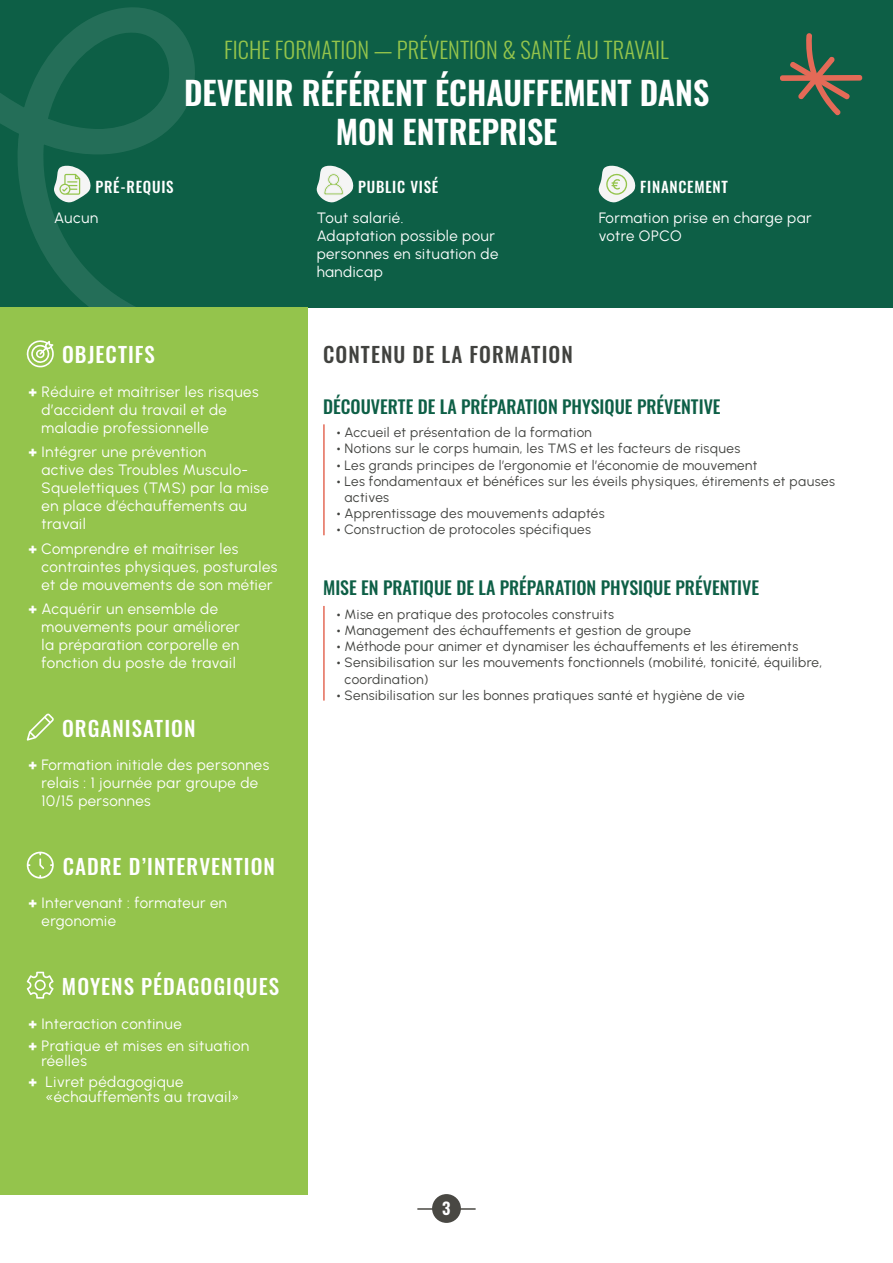
<style>
.page{position:relative;width:893px;height:1263px;background:#fff}
.page>*{position:absolute;margin:0;border:0;box-sizing:border-box;transform-origin:0 0}
.t1{font:600 32.25px/38.7px "Oswald";color:#fff;text-align:center}
.t2{font:300 22.5px "Oswald";color:#94c44c}
.t3{font:500 21px "Oswald";letter-spacing:.05em;color:#fff}
.t4{font:500 21px "Oswald";letter-spacing:.05em;color:#41423f}
.t5{font:500 18px "Oswald";color:#0d5f46}
.t6{font:600 16.5px "Oswald";color:#fff}
.t7{font:15px/18px "Urbanist";letter-spacing:.025em;color:#fff}
.t8{font:500 15px "Oswald";letter-spacing:.05em;color:#fff}
.t9{font:13.5px/16.2px "Urbanist";letter-spacing:.025em;color:#41423f}
.s1{font-weight:900}
</style>
<div class="page">
<hr style="left:417px;top:1208px;width:59px;height:2px;background:#494843">
<div style="left:432px;top:1194px;width:29px;height:29px;background:#494843;border-radius:50%"></div>
<div style="left:0;top:0;width:893px;height:307px;background:#0d5f46"></div>
<svg style="left:0;top:7px;width:195px;height:300px"></svg>
<div style="left:0;top:307px;width:307px;height:888px;background:#94c44c"></div>
<svg style="left:26px;top:340px;width:28px;height:27px"></svg>
<svg style="left:27px;top:713px;width:27px;height:27px"></svg>
<svg style="left:27px;top:852px;width:27px;height:27px"></svg>
<svg style="left:27px;top:972px;width:27px;height:27px"></svg>
<svg style="left:54px;top:165px;width:37px;height:38px"></svg>
<svg style="left:317px;top:165px;width:37px;height:38px"></svg>
<svg style="left:599px;top:165px;width:37px;height:38px"></svg>
<svg style="left:780px;top:33px;width:83px;height:83px"></svg>
<hr style="left:323px;top:424px;width:2px;height:111px;background:#e46a57">
<hr style="left:323px;top:606px;width:2px;height:95px;background:#e46a57">
<p class="t2" style="left:224px;top:30px;width:446px">FICHE FORMATION — PRÉVENTION &amp; SANTÉ AU TRAVAIL</p>
<p class="t8" style="left:96px;top:174px;width:80px">PRÉ-REQUIS</p>
<p class="t7" style="left:54px;top:208px;width:46px">Aucun</p>
<p class="t1" style="left:184px;top:71px;width:527px">DEVENIR RÉFÉRENT ÉCHAUFFEMENT DANS<br>MON ENTREPRISE</p>
<p class="t8" style="left:358px;top:174px;width:81px">PUBLIC VISÉ</p>
<p class="t7" style="left:317px;top:208px;width:88px">Tout salarié.</p>
<p class="t7" style="left:317px;top:226px;width:183px">Adaptation possible pour personnes en situation de handicap</p>
<p class="t8" style="left:640px;top:174px;width:89px">FINANCEMENT</p>
<p class="t7" style="left:599px;top:208px;width:215px">Formation prise en charge par votre OPCO</p>
<p class="t3" style="left:62px;top:336px;width:94px">OBJECTIFS</p>
<p class="t7" style="left:42px;top:383px;width:219px;text-indent:-13px"><span class="s1">+</span> Réduire et maîtriser les risques d’accident du travail et de maladie professionnelle</p>
<p class="t7" style="left:42px;top:443px;width:229px;text-indent:-13px"><span class="s1">+</span> Intégrer une prévention<br>active des Troubles Musculo-<br>Squelettiques (TMS) par la mise en place d’échauffements au travail</p>
<p class="t7" style="left:42px;top:539px;width:237px;text-indent:-13px"><span class="s1">+</span> Comprendre et maîtriser les contraintes physiques, posturales et de mouvements de son métier</p>
<p class="t7" style="left:42px;top:600px;width:200px;text-indent:-13px"><span class="s1">+</span> Acquérir un ensemble de mouvements pour améliorer la préparation corporelle en fonction du poste de travail</p>
<p class="t3" style="left:62px;top:709px;width:135px">ORGANISATION</p>
<p class="t7" style="left:42px;top:756px;width:229px;text-indent:-13px"><span class="s1">+</span> Formation initiale des personnes relais : 1 journée par groupe de<br>10/15 personnes</p>
<p class="t3" style="left:63px;top:847px;width:214px">CADRE D’INTERVENTION</p>
<p class="t7" style="left:42px;top:894px;width:187px;text-indent:-13px"><span class="s1">+</span> Intervenant : formateur en ergonomie</p>
<p class="t3" style="left:62px;top:967px;width:219px">MOYENS PÉDAGOGIQUES</p>
<p class="t7" style="left:28px;top:1015px;width:155px"><span class="s1">+</span> Interaction continue</p>
<p class="t7" style="left:42px;top:1038px;width:209px;line-height:15px;text-indent:-13px"><span class="s1">+</span> Pratique et mises en situation réelles</p>
<p class="t7" style="left:46px;top:1074px;width:195px;line-height:15px;text-indent:-17px"><span class="s1">+</span> Livret pédagogique «échauffements au travail»</p>
<p class="t4" style="left:323px;top:336px;width:251px">CONTENU DE LA FORMATION</p>
<p class="t5" style="left:323px;top:390px;width:399px">DÉCOUVERTE DE LA PRÉPARATION PHYSIQUE PRÉVENTIVE</p>
<p class="t9" style="left:337px;top:424px;width:257px"><span class="s1">•</span> Accueil et présentation de la formation</p>
<p class="t9" style="left:337px;top:441px;width:405px"><span class="s1">•</span> Notions sur le corps humain, les TMS et les facteurs de risques</p>
<p class="t9" style="left:337px;top:457px;width:422px"><span class="s1">•</span> Les grands principes de l’ergonomie et l’économie de mouvement</p>
<p class="t9" style="left:345px;top:473px;width:492px;text-indent:-8px"><span class="s1">•</span> Les fondamentaux et bénéfices sur les éveils physiques, étirements et pauses actives</p>
<p class="t9" style="left:337px;top:505px;width:270px"><span class="s1">•</span> Apprentissage des mouvements adaptés</p>
<p class="t9" style="left:337px;top:522px;width:256px"><span class="s1">•</span> Construction de protocoles spécifiques</p>
<p class="t5" style="left:323px;top:571px;width:438px">MISE EN PRATIQUE DE LA PRÉPARATION PHYSIQUE PRÉVENTIVE</p>
<p class="t9" style="left:337px;top:606px;width:279px"><span class="s1">•</span> Mise en pratique des protocoles construits</p>
<p class="t9" style="left:337px;top:622px;width:356px"><span class="s1">•</span> Management des échauffements et gestion de groupe</p>
<p class="t9" style="left:337px;top:638px;width:463px"><span class="s1">•</span> Méthode pour animer et dynamiser les échauffements et les étirements</p>
<p class="t9" style="left:345px;top:654px;width:479px;text-indent:-8px"><span class="s1">•</span> Sensibilisation sur les mouvements fonctionnels (mobilité, tonicité, équilibre, coordination)</p>
<p class="t9" style="left:337px;top:687px;width:410px"><span class="s1">•</span> Sensibilisation sur les bonnes pratiques santé et hygiène de vie</p>
<p class="t6" style="left:442px;top:1194px;width:10px">3</p>
</div>
